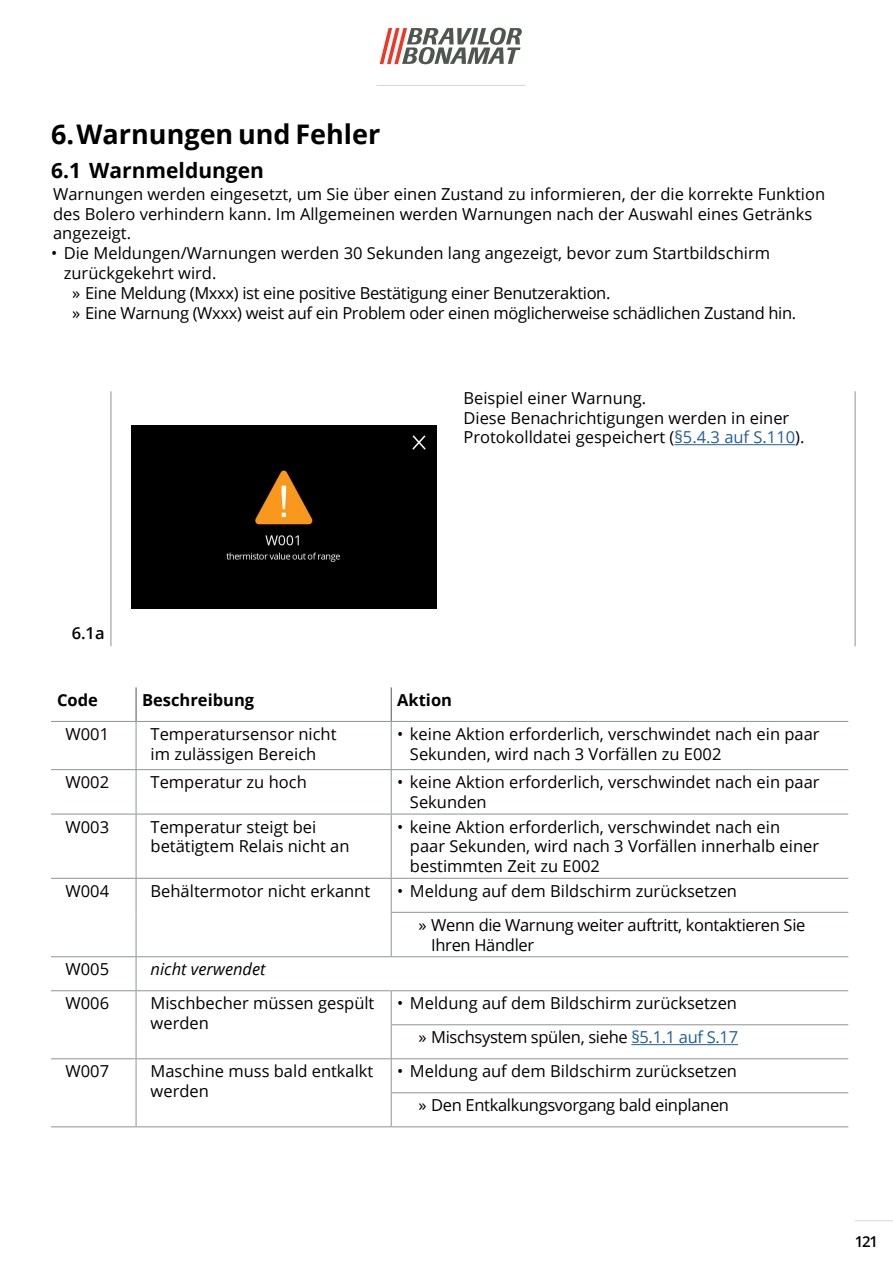
<style>
.page{position:relative;width:893px;height:1263px;background:#fff}
.page>*{position:absolute;margin:0;border:0;box-sizing:border-box;transform-origin:0 0}
.t1{font:700 27px "Open Sans";color:#000}
.t2{font:700 21px "Open Sans";color:#000}
.Body_text{font:16.5px/19.8px "Open Sans";color:#000}
.Body_text-2{font:16.5px/19.8px "Open Sans";letter-spacing:-.02em;color:#000}
.table_rows{font:16.5px/19.8px "Open Sans";color:#000}
.table_header{font:700 16.5px "Open Sans";color:#000}
.table_rows-2{font:italic 16.5px "Open Sans";color:#000}
.t3{font:600 16.5px "Open Sans";color:#000}
.t4{font:600 15px "Open Sans";color:#000}
.s1{color:#215e9e}
</style>
<div class="page">
<svg style="left:380px;top:28px;width:142px;height:36px"></svg>
<hr style="left:855px;top:1220px;width:38px;height:1px;background:#d4d8d5">
<hr style="left:376px;top:85px;width:149px;height:1px;background:#d4d8d5">
<hr style="left:855px;top:392px;width:1px;height:254px;background:#8e9590">
<hr style="left:111px;top:392px;width:1px;height:254px;background:#8e9590">
<hr style="left:674px;top:444px;width:121px;height:1px;background:#215e9e">
<div style="left:132px;top:425px;width:305px;height:183px;background:#000"></div>
<hr style="left:136px;top:687px;width:1px;height:34px;background:#4f5650">
<hr style="left:391px;top:687px;width:1px;height:34px;background:#4f5650">
<hr style="left:51px;top:721px;width:85px;height:1px;background:#8e9590">
<hr style="left:136px;top:721px;width:255px;height:1px;background:#8e9590">
<hr style="left:391px;top:721px;width:457px;height:1px;background:#8e9590">
<hr style="left:136px;top:722px;width:1px;height:47px;background:#8e9590">
<hr style="left:391px;top:722px;width:1px;height:47px;background:#8e9590">
<hr style="left:51px;top:769px;width:85px;height:1px;background:#8e9590">
<hr style="left:136px;top:769px;width:255px;height:1px;background:#8e9590">
<hr style="left:136px;top:770px;width:1px;height:44px;background:#8e9590">
<hr style="left:391px;top:769px;width:457px;height:1px;background:#8e9590">
<hr style="left:391px;top:770px;width:1px;height:44px;background:#8e9590">
<hr style="left:51px;top:814px;width:85px;height:1px;background:#8e9590">
<hr style="left:136px;top:814px;width:255px;height:1px;background:#8e9590">
<hr style="left:136px;top:814px;width:1px;height:64px;background:#8e9590">
<hr style="left:391px;top:814px;width:457px;height:1px;background:#8e9590">
<hr style="left:391px;top:814px;width:1px;height:64px;background:#8e9590">
<hr style="left:51px;top:878px;width:85px;height:1px;background:#8e9590">
<hr style="left:136px;top:878px;width:255px;height:1px;background:#8e9590">
<hr style="left:136px;top:879px;width:1px;height:33px;background:#8e9590">
<hr style="left:136px;top:912px;width:1px;height:44px;background:#8e9590">
<hr style="left:391px;top:878px;width:457px;height:1px;background:#8e9590">
<hr style="left:391px;top:879px;width:1px;height:33px;background:#8e9590">
<hr style="left:391px;top:912px;width:457px;height:1px;background:#8e9590">
<hr style="left:391px;top:913px;width:1px;height:43px;background:#8e9590">
<hr style="left:51px;top:956px;width:85px;height:1px;background:#8e9590">
<hr style="left:136px;top:956px;width:255px;height:1px;background:#8e9590">
<hr style="left:136px;top:957px;width:1px;height:33px;background:#8e9590">
<hr style="left:391px;top:956px;width:457px;height:1px;background:#8e9590">
<hr style="left:51px;top:990px;width:85px;height:1px;background:#8e9590">
<hr style="left:136px;top:990px;width:255px;height:1px;background:#8e9590">
<hr style="left:136px;top:991px;width:1px;height:34px;background:#8e9590">
<hr style="left:136px;top:1025px;width:1px;height:33px;background:#8e9590">
<hr style="left:391px;top:990px;width:457px;height:1px;background:#8e9590">
<hr style="left:391px;top:991px;width:1px;height:33px;background:#8e9590">
<hr style="left:391px;top:1024px;width:457px;height:1px;background:#8e9590">
<hr style="left:391px;top:1025px;width:1px;height:33px;background:#8e9590">
<hr style="left:51px;top:1058px;width:85px;height:1px;background:#8e9590">
<hr style="left:136px;top:1058px;width:255px;height:1px;background:#8e9590">
<hr style="left:136px;top:1059px;width:1px;height:34px;background:#8e9590">
<hr style="left:136px;top:1093px;width:1px;height:33px;background:#8e9590">
<hr style="left:391px;top:1058px;width:457px;height:1px;background:#8e9590">
<hr style="left:391px;top:1059px;width:1px;height:33px;background:#8e9590">
<hr style="left:391px;top:1092px;width:457px;height:1px;background:#8e9590">
<hr style="left:391px;top:1093px;width:1px;height:33px;background:#8e9590">
<hr style="left:51px;top:1126px;width:85px;height:1px;background:#8e9590">
<hr style="left:136px;top:1126px;width:255px;height:1px;background:#8e9590">
<hr style="left:391px;top:1126px;width:457px;height:1px;background:#8e9590">
<hr style="left:631px;top:1044px;width:107px;height:1px;background:#215e9e">
<p class="t1" style="left:51px;top:115px;width:331px">6.Warnungen und Fehler</p>
<p class="t2" style="left:51px;top:156px;width:214px">6.1 Warnmeldungen</p>
<p class="Body_text" style="left:53px;top:183px;width:773px">Warnungen werden eingesetzt, um Sie über einen Zustand zu informieren, der die korrekte Funktion des Bolero verhindern kann. Im Allgemeinen werden Warnungen nach der Auswahl eines Getränks angezeigt.</p>
<p class="Body_text" style="left:64px;top:243px;width:708px;text-indent:-13px">• Die Meldungen/Warnungen werden 30 Sekunden lang angezeigt, bevor zum Startbildschirm zurückgekehrt wird.</p>
<p class="Body_text-2" style="left:72px;top:282px;width:540px">» Eine Meldung (Mxxx) ist eine positive Bestätigung einer Benutzeraktion.</p>
<p class="Body_text-2" style="left:72px;top:302px;width:725px">» Eine Warnung (Wxxx) weist auf ein Problem oder einen möglicherweise schädlichen Zustand hin.</p>
<p class="Body_text" style="left:463px;top:387px;width:184px">Beispiel einer Warnung.</p>
<p class="Body_text" style="left:463px;top:407px;width:342px">Diese Benachrichtigungen werden in einer<br>Protokolldatei gespeichert (<span class="s1">§5.4.3 auf S.110</span>).</p>
<p class="t3" style="left:72px;top:621px;width:34px">6.1a</p>
<p class="table_header" style="left:57px;top:688px;width:42px">Code</p>
<p class="table_header" style="left:142px;top:688px;width:114px">Beschreibung</p>
<p class="table_header" style="left:397px;top:688px;width:56px">Aktion</p>
<p class="table_rows" style="left:66px;top:724px;width:45px">W001</p>
<p class="table_rows" style="left:151px;top:724px;width:187px">Temperatursensor nicht im zulässigen Bereich</p>
<p class="Body_text" style="left:410px;top:724px;width:411px;text-indent:-13px">• keine Aktion erforderlich, verschwindet nach ein paar<br>Sekunden, wird nach 3 Vorfällen zu E002</p>
<p class="table_rows" style="left:66px;top:772px;width:45px">W002</p>
<p class="table_rows" style="left:151px;top:772px;width:158px">Temperatur zu hoch</p>
<p class="Body_text" style="left:410px;top:772px;width:411px;text-indent:-13px">• keine Aktion erforderlich, verschwindet nach ein paar<br>Sekunden</p>
<p class="table_rows" style="left:66px;top:816px;width:45px">W003</p>
<p class="table_rows" style="left:151px;top:816px;width:200px">Temperatur steigt bei betätigtem Relais nicht an</p>
<p class="Body_text" style="left:410px;top:816px;width:411px;text-indent:-13px">• keine Aktion erforderlich, verschwindet nach ein paar Sekunden, wird nach 3 Vorfällen innerhalb einer bestimmten Zeit zu E002</p>
<p class="table_rows" style="left:66px;top:881px;width:45px">W004</p>
<p class="table_rows" style="left:151px;top:881px;width:221px">Behältermotor nicht erkannt</p>
<p class="Body_text" style="left:397px;top:881px;width:341px">• Meldung auf dem Bildschirm zurücksetzen</p>
<p class="Body_text-2" style="left:431px;top:915px;width:376px;text-indent:-13px">» Wenn die Warnung weiter auftritt, kontaktieren Sie<br>Ihren Händler</p>
<p class="table_rows" style="left:66px;top:959px;width:45px">W005</p>
<p class="table_rows-2" style="left:151px;top:958px;width:117px">nicht verwendet</p>
<p class="table_rows" style="left:66px;top:993px;width:45px">W006</p>
<p class="table_rows" style="left:151px;top:993px;width:225px">Mischbecher müssen gespült werden</p>
<p class="Body_text" style="left:397px;top:993px;width:341px">• Meldung auf dem Bildschirm zurücksetzen</p>
<p class="Body_text-2" style="left:418px;top:1027px;width:321px">» Mischsystem spülen, siehe <span class="s1">§5.1.1 auf S.17</span></p>
<p class="table_rows" style="left:66px;top:1061px;width:45px">W007</p>
<p class="table_rows" style="left:151px;top:1061px;width:224px">Maschine muss bald entkalkt werden</p>
<p class="Body_text" style="left:397px;top:1061px;width:341px">• Meldung auf dem Bildschirm zurücksetzen</p>
<p class="Body_text-2" style="left:418px;top:1095px;width:312px">» Den Entkalkungsvorgang bald einplanen</p>
<p class="t4" style="left:855px;top:1232px;width:25px">121</p>
</div>
